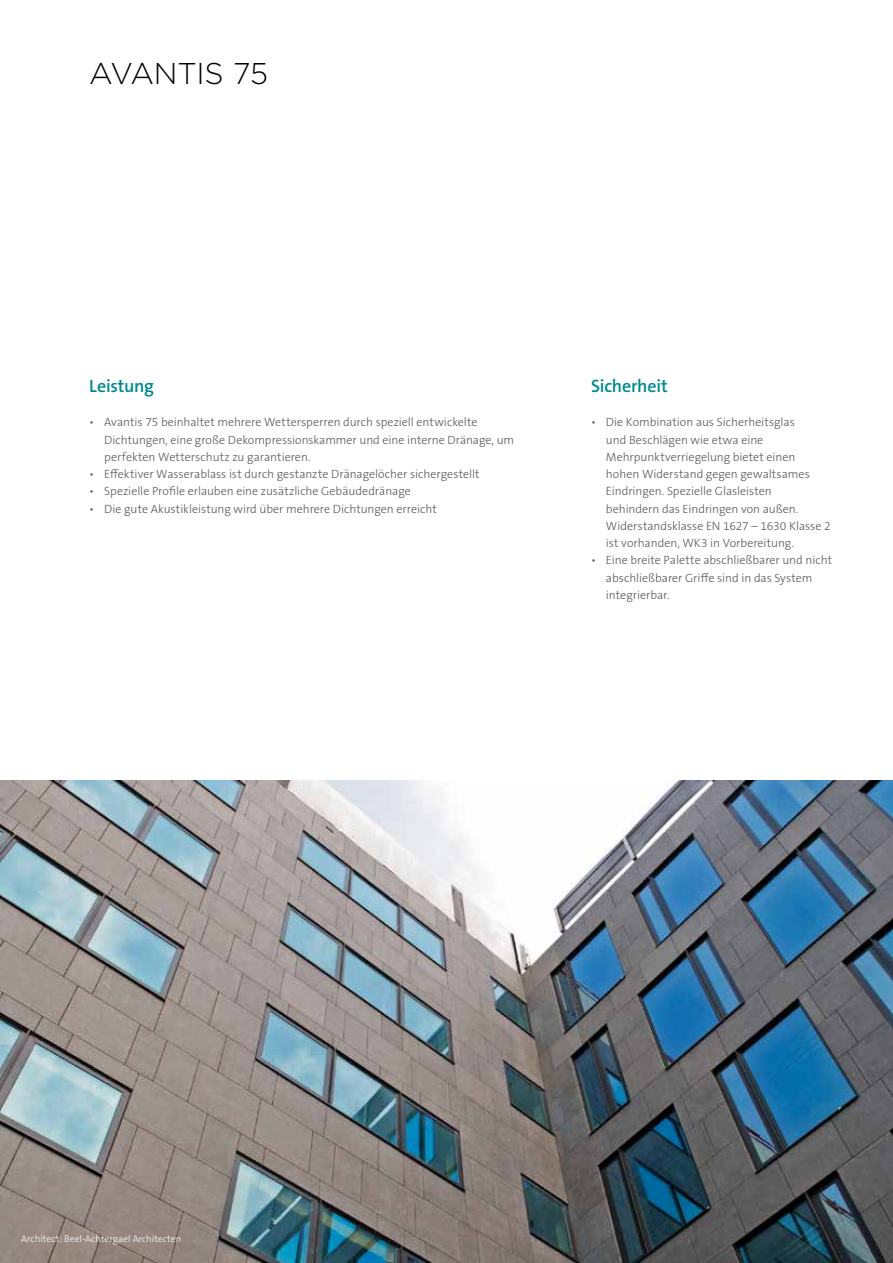
<style>
.page{position:relative;width:893px;height:1263px;background:#fff}
.page>*{position:absolute;margin:0;border:0;box-sizing:border-box;transform-origin:0 0}
.t1{font:300 30px "Gotham";letter-spacing:-.015em;color:#000}
.t2{font:600 18px "The Sans B W6";letter-spacing:-.01em;color:#008894}
.t3{font:300 12px/17.2px "The Sans B W3";color:#58585a}
.t4{font:300 9.75px "The Sans B W3";color:#fff}
</style>
<div class="page">
<img style="left:0;top:780px;width:893px;height:483px">
<h1 class="t1" style="left:89px;top:54px;width:180px">AVANTIS 75</h1>
<h2 class="t2" style="left:89px;top:374px;width:66px">Leistung</h2>
<p class="t3" style="left:104px;top:414px;width:411px;text-indent:-15px">• Avantis 75 beinhaltet mehrere Wettersperren durch speziell entwickelte<br>Dichtungen, eine große Dekompressionskammer und eine interne Dränage, um perfekten Wetterschutz zu garantieren.</p>
<p class="t3" style="left:89px;top:465px;width:392px">• Effektiver Wasserablass ist durch gestanzte Dränagelöcher sichergestellt</p>
<p class="t3" style="left:89px;top:483px;width:323px">• Spezielle Profile erlauben eine zusätzliche Gebäudedränage</p>
<p class="t3" style="left:89px;top:500px;width:349px">• Die gute Akustikleistung wird über mehrere Dichtungen erreicht</p>
<h2 class="t2" style="left:591px;top:374px;width:78px">Sicherheit</h2>
<p class="t3" style="left:606px;top:414px;width:226px;text-indent:-15px">• Die Kombination aus Sicherheitsglas<br>und Beschlägen wie etwa eine Mehrpunktverriegelung bietet einen hohen Widerstand gegen gewaltsames Eindringen. Spezielle Glasleisten<br>behindern das Eindringen von außen.<br>Widerstandsklasse EN 1627 – 1630 Klasse 2 ist vorhanden, WK3 in Vorbereitung.</p>
<p class="t3" style="left:606px;top:552px;width:228px;text-indent:-15px">• Eine breite Palette abschließbarer und nicht abschließbarer Griffe sind in das System integrierbar.</p>
<p class="t4" style="left:21px;top:1232px;width:162px">Architect: Beel-Achtergael Architecten</p>
</div>
